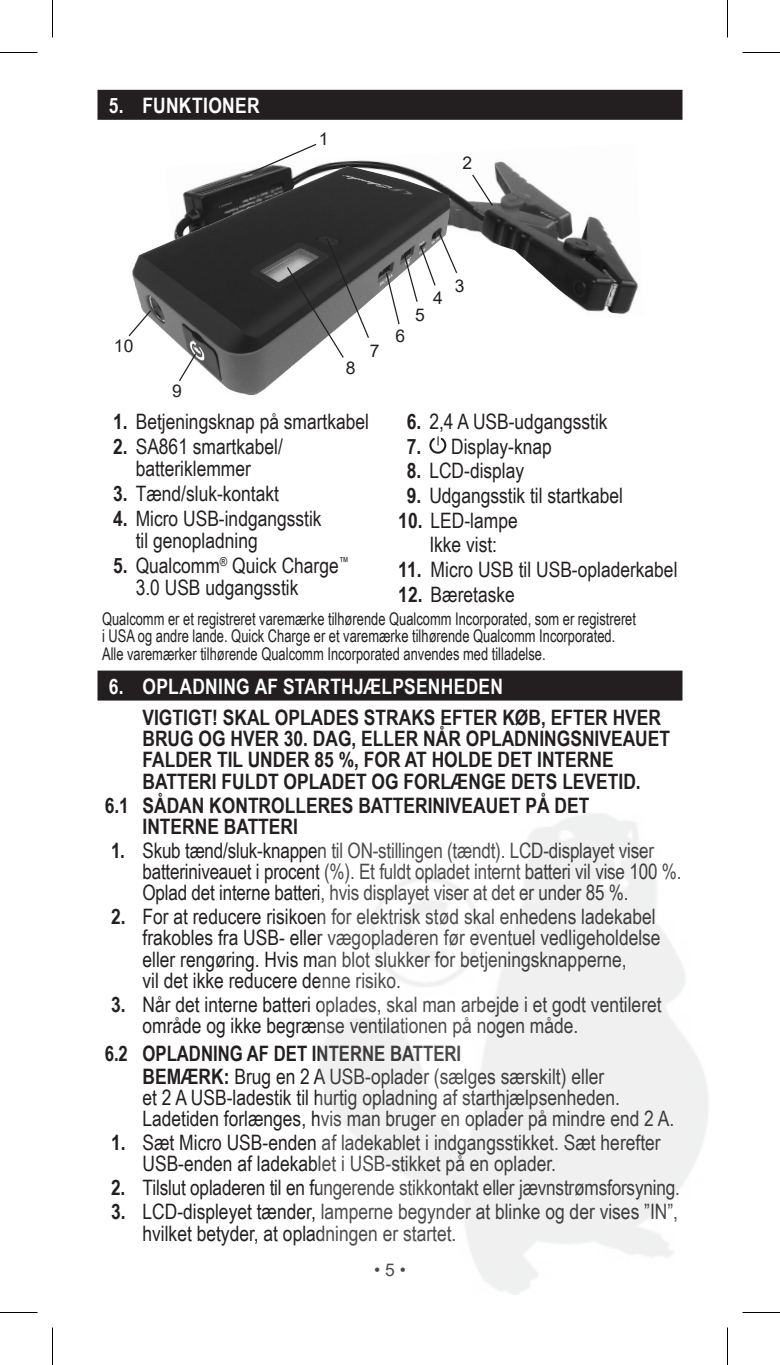
<style>
.page{position:relative;width:780px;height:1365px;background:#fff}
.page>*{position:absolute;margin:0;border:0;box-sizing:border-box;transform-origin:0 0}
.BOLD_CAPS_no_bullet{font:21.25px/21.2px "Arial Narrow";color:#231f20}
.BOLD_CAPS_no_bullet-2{font:700 21.25px/21.2px "Arial Narrow";color:#231f20}
.t1{font:700 21.25px "Arial Narrow";letter-spacing:.015em;color:#fff}
.BOLD_CAPS_no_bullet-3{font:700 21.25px "Arial Narrow";color:#231f20;scale:.96 1}
.Numbers_1_col_small{font:21.25px "Arial Narrow";color:#231f20}
.t2{font:17.5px/17.5px "Arial Narrow";color:#231f20;scale:.9 1}
.Numbers_new{font:17.5px "Arial";color:#231f20}
.s1{font-weight:700}
</style>
<div class="page">
<div style="left:98px;top:90px;width:584px;height:30px;background:#231f20"></div>
<svg style="left:429px;top:436px;width:17px;height:18px"></svg>
<img style="left:318px;top:160px;width:320px;height:155px">
<img style="left:132px;top:166px;width:321px;height:230px">
<svg style="left:128px;top:309px;width:24px;height:29px"></svg>
<svg style="left:178px;top:352px;width:19px;height:31px"></svg>
<svg style="left:385px;top:230px;width:73px;height:96px"></svg>
<svg style="left:286px;top:237px;width:84px;height:122px"></svg>
<svg style="left:471px;top:173px;width:23px;height:34px"></svg>
<svg style="left:244px;top:143px;width:74px;height:34px"></svg>
<div style="left:98px;top:671px;width:584px;height:30px;background:#231f20"></div>
<hr style="left:0;top:52px;width:38px;height:1px;background:#000">
<hr style="left:742px;top:52px;width:38px;height:1px;background:#000">
<hr style="left:0;top:1312px;width:38px;height:1px;background:#000">
<hr style="left:742px;top:1312px;width:38px;height:1px;background:#000">
<hr style="left:52px;top:0;width:1px;height:38px;background:#000">
<hr style="left:52px;top:1328px;width:1px;height:37px;background:#000">
<hr style="left:727px;top:0;width:1px;height:38px;background:#000">
<hr style="left:727px;top:1328px;width:1px;height:37px;background:#000">
<p class="t1" style="left:109px;top:89px;width:152px">5. FUNKTIONER</p>
<p class="Numbers_new" style="left:114px;top:334px;width:21px">10</p>
<p class="Numbers_new" style="left:172px;top:379px;width:11px">9</p>
<p class="Numbers_new" style="left:319px;top:127px;width:11px">1</p>
<p class="Numbers_new" style="left:463px;top:151px;width:11px">2</p>
<p class="Numbers_new" style="left:346px;top:356px;width:11px">8</p>
<p class="Numbers_new" style="left:370px;top:339px;width:11px">7</p>
<p class="Numbers_new" style="left:395px;top:324px;width:11px">6</p>
<p class="Numbers_new" style="left:415px;top:302px;width:11px">5</p>
<p class="Numbers_new" style="left:433px;top:286px;width:11px">4</p>
<p class="Numbers_new" style="left:455px;top:274px;width:11px">3</p>
<p class="BOLD_CAPS_no_bullet" style="left:113px;top:410px;width:257px"><span class="s1">1.</span> Betjeningsknap på smartkabel</p>
<p class="BOLD_CAPS_no_bullet" style="left:113px;top:434px;width:171px;line-height:22.5px;text-align:center"><span class="s1">2.</span> SA861 smartkabel/ batteriklemmer</p>
<p class="BOLD_CAPS_no_bullet" style="left:113px;top:482px;width:167px"><span class="s1">3.</span> Tænd/sluk-kontakt</p>
<p class="BOLD_CAPS_no_bullet" style="left:136px;top:506px;width:187px;line-height:22.5px;text-indent:-22px"><span class="s1">4.</span> Micro USB-indgangsstik til genopladning</p>
<p class="BOLD_CAPS_no_bullet" style="left:136px;top:553px;width:215px;line-height:22.5px;text-indent:-22px"><span class="s1">5.</span> Qualcomm<sup>®</sup> Quick Charge<sup>™<br></sup>3.0 USB udgangsstik</p>
<p class="BOLD_CAPS_no_bullet" style="left:407px;top:410px;width:202px"><span class="s1">6.</span> 2,4 A USB-udgangsstik</p>
<p class="BOLD_CAPS_no_bullet" style="left:407px;top:435px;width:147px"><span class="s1">7.</span> Display-knap</p>
<p class="BOLD_CAPS_no_bullet" style="left:407px;top:459px;width:119px"><span class="s1">8.</span> LCD-display</p>
<p class="BOLD_CAPS_no_bullet" style="left:407px;top:484px;width:218px"><span class="s1">9.</span> Udgangsstik til startkabel</p>
<p class="BOLD_CAPS_no_bullet" style="left:398px;top:509px;width:121px"><span class="s1">10.</span> LED-lampe</p>
<p class="Numbers_1_col_small" style="left:429px;top:529px;width:69px">Ikke vist:</p>
<p class="BOLD_CAPS_no_bullet" style="left:398px;top:558px;width:281px"><span class="s1">11.</span> Micro USB til USB-opladerkabel</p>
<p class="BOLD_CAPS_no_bullet" style="left:398px;top:583px;width:118px"><span class="s1">12.</span> Bæretaske</p>
<p class="t2" style="left:102px;top:609px;width:595px">Qualcomm er et registreret varemærke tilhørende Qualcomm Incorporated, som er registreret i USA og andre lande. Quick Charge er et varemærke tilhørende Qualcomm Incorporated.<br>Alle varemærker tilhørende Qualcomm Incorporated anvendes med tilladelse.</p>
<p class="t1" style="left:109px;top:670px;width:396px">6. OPLADNING AF STARTHJÆLPSENHEDEN</p>
<p class="BOLD_CAPS_no_bullet-2" style="left:142px;top:706px;width:529px">VIGTIGT! SKAL OPLADES STRAKS EFTER KØB, EFTER HVER BRUG OG HVER 30. DAG, ELLER NÅR OPLADNINGSNIVEAUET FALDER TIL UNDER 85 %, FOR AT HOLDE DET INTERNE BATTERI FULDT OPLADET OG FORLÆNGE DETS LEVETID.</p>
<p class="BOLD_CAPS_no_bullet-2" style="left:142px;top:793px;width:448px;text-indent:-38px">6.1 SÅDAN KONTROLLERES BATTERINIVEAUET PÅ DET<br>INTERNE BATTERI</p>
<p class="BOLD_CAPS_no_bullet" style="left:142px;top:839px;width:541px;text-indent:-31px"><span class="s1">1.</span> Skub tænd/sluk-knappen til ON-stillingen (tændt). LCD-displayet viser batteriniveauet i procent (%). Et fuldt opladet internt batteri vil vise 100 %.<br>Oplad det interne batteri, hvis displayet viser at det er under 85 %.</p>
<p class="BOLD_CAPS_no_bullet" style="left:142px;top:905px;width:520px;text-indent:-31px"><span class="s1">2.</span> For at reducere risikoen for elektrisk stød skal enhedens ladekabel frakobles fra USB- eller vægopladeren før eventuel vedligeholdelse eller rengøring. Hvis man blot slukker for betjeningsknapperne,<br>vil det ikke reducere denne risiko.</p>
<p class="BOLD_CAPS_no_bullet" style="left:142px;top:993px;width:521px;text-indent:-31px"><span class="s1">3.</span> Når det interne batteri oplades, skal man arbejde i et godt ventileret område og ikke begrænse ventilationen på nogen måde.</p>
<p class="BOLD_CAPS_no_bullet-3" style="left:105px;top:1037px;width:373px">6.2 OPLADNING AF DET INTERNE BATTERI</p>
<p class="BOLD_CAPS_no_bullet" style="left:142px;top:1065px;width:533px"><span class="s1">BEMÆRK:</span> Brug en 2 A USB-oplader (sælges særskilt) eller<br>et 2 A USB-ladestik til hurtig opladning af starthjælpsenheden.<br>Ladetiden forlænges, hvis man bruger en oplader på mindre end 2 A.</p>
<p class="BOLD_CAPS_no_bullet" style="left:142px;top:1131px;width:520px;text-indent:-31px"><span class="s1">1.</span> Sæt Micro USB-enden af ladekablet i indgangsstikket. Sæt herefter<br>USB-enden af ladekablet i USB-stikket på en oplader.</p>
<p class="BOLD_CAPS_no_bullet" style="left:111px;top:1177px;width:570px"><span class="s1">2.</span> Tilslut opladeren til en fungerende stikkontakt eller jævnstrømsforsyning.</p>
<p class="BOLD_CAPS_no_bullet" style="left:142px;top:1200px;width:537px;text-indent:-31px"><span class="s1">3.</span> LCD-displeyet tænder, lamperne begynder at blinke og der vises ”IN”, hvilket betyder, at opladningen er startet.</p>
<p class="Numbers_new" style="left:374px;top:1258px;width:33px">• 5 •</p>
</div>
